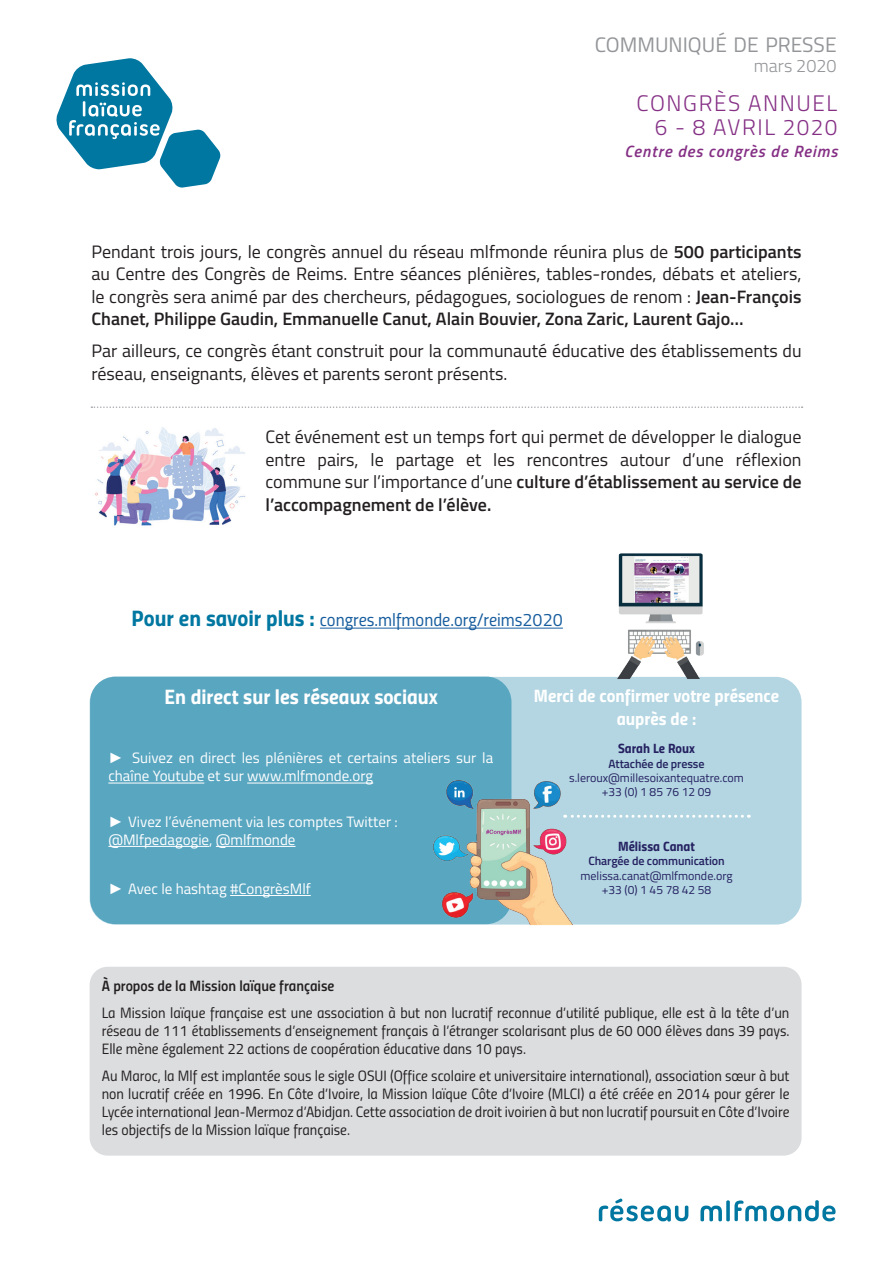
<style>
.page{position:relative;width:893px;height:1263px;background:#fff}
.page>*{position:absolute;margin:0;border:0;box-sizing:border-box;transform-origin:0 0}
.t1{font:300 22.5px/24px "Titillium";letter-spacing:.07em;color:#853085;text-align:right}
.t2{font:21px "Titillium Bold Upright";color:#fff}
.t3{font:21px "Titillium";color:#939598}
.t4{font:18px/22.5px "Titillium";color:#231f20;text-align:justify}
.t5{font:18px "Titillium Regular Upright";color:#175d9e}
.t6{font:18px/22.5px "Titillium Bold Upright";color:#fff;text-align:center}
.t7{font:300 18px "Titillium";color:#939598}
.t8{font:italic 600 16.35px "Titillium";letter-spacing:.06em;color:#853085}
.t9{font:15px/18px "Titillium Regular Upright";color:#231f20;text-align:justify}
.t10{font:15px/18px "Titillium";color:#fff}
.t11{font:15px "Titillium Semibold Upright";color:#231f20}
.t12{font:13.5px "Titillium Bold Upright";color:#252161}
.t13{font:12px/14.4px "Titillium";color:#252161;text-align:center}
.t14{font:600 12px "Titillium";letter-spacing:-.01em;color:#252161}
.t15{font:600 12px "Titillium";letter-spacing:-.01em;color:#252560}
.s1{font-weight:600}
.s2{font-family:"Titillium Bold Upright";font-size:22.5px;color:#0077a1}
.s3{font-family:"Arial";font-weight:900}
</style>
<div class="page">
<div style="left:90px;top:677px;width:711px;height:247px;background:#b3d6e2;border-radius:26px"></div>
<div style="left:90px;top:967px;width:711px;height:188px;background:#dcdddf;border-radius:18px"></div>
<svg style="left:579px;top:815px;width:163px;height:3px"></svg>
<img style="left:617px;top:553px;width:87px;height:126px">
<hr style="left:320px;top:628px;width:243px;height:1px;background:#175d9e">
<svg style="left:91px;top:406px;width:711px;height:2px"></svg>
<img style="left:95px;top:427px;width:151px;height:99px">
<div style="left:90px;top:676px;width:421px;height:248px;background:#59a6c1;border-radius:26px"></div>
<hr style="left:108px;top:783px;width:96px;height:1px;background:#fff">
<hr style="left:247px;top:783px;width:126px;height:1px;background:#fff">
<hr style="left:108px;top:846px;width:101px;height:1px;background:#fff">
<hr style="left:216px;top:846px;width:79px;height:1px;background:#fff">
<hr style="left:230px;top:895px;width:81px;height:1px;background:#fff">
<img style="left:434px;top:781px;width:145px;height:145px">
<svg style="left:599px;top:1198px;width:89px;height:23px"></svg>
<svg style="left:700px;top:1200px;width:136px;height:21px"></svg>
<svg style="left:57px;top:58px;width:163px;height:130px"></svg>
<p class="t3" style="left:595px;top:30px;width:243px">COMMUNIQUÉ DE PRESSE</p>
<p class="t7" style="left:754px;top:53px;width:84px">mars 2020</p>
<p class="t1" style="left:636px;top:90px;width:202px">CONGRÈS ANNUEL<br>6 - 8 AVRIL 2020</p>
<p class="t8" style="left:625px;top:139px;width:215px">Centre des congrès de Reims</p>
<p class="t4" style="left:91px;top:239px;width:712px">Pendant trois jours, le congrès annuel du réseau mlfmonde réunira plus de <span class="s1">500 participants </span>au Centre des Congrès de Reims. Entre séances plénières, tables-rondes, débats et ateliers, le congrès sera animé par des chercheurs, pédagogues, sociologues de renom : <span class="s1">Jean-François Chanet, Philippe Gaudin, Emmanuelle Canut, Alain Bouvier, Zona Zaric, Laurent Gajo…</span></p>
<p class="t4" style="left:91px;top:339px;width:712px">Par ailleurs, ce congrès étant construit pour la communauté éducative des établissements du réseau, enseignants, élèves et parents seront présents.</p>
<p class="t4" style="left:265px;top:425px;width:538px">Cet événement est un temps fort qui permet de développer le dialogue entre pairs, le partage et les rencontres autour d’une réflexion commune sur l’importance d’une <span class="s1">culture d’établissement au service de l’accompagnement de l’élève.</span></p>
<p class="t5" style="left:132px;top:607px;width:433px"><span class="s2">Pour en savoir plus :</span> congres.mlfmonde.org/reims2020</p>
<p class="t2" style="left:165px;top:681px;width:275px">En direct sur les réseaux sociaux</p>
<p class="t10" style="left:108px;top:748px;width:386px"><span class="s3">►</span> Suivez en direct les plénières et certains ateliers sur la chaîne Youtube et sur www.mlfmonde.org</p>
<p class="t10" style="left:108px;top:812px;width:291px"><span class="s3">►</span> Vivez l’événement via les comptes Twitter : @Mlfpedagogie, @mlfmonde</p>
<p class="t10" style="left:108px;top:879px;width:204px"><span class="s3">►</span> Avec le hashtag #CongrèsMlf</p>
<p class="t6" style="left:534px;top:683px;width:247px">Merci de confirmer votre présence auprès de :</p>
<p class="t12" style="left:618px;top:738px;width:78px">Sarah Le Roux</p>
<p class="t15" style="left:609px;top:754px;width:97px">Attachée de presse</p>
<p class="t13" style="left:569px;top:770px;width:176px">s.leroux@millesoixantequatre.com +33 (0) 1 85 76 12 09</p>
<p class="t12" style="left:618px;top:836px;width:78px">Mélissa Canat</p>
<p class="t14" style="left:588px;top:852px;width:138px">Chargée de communication</p>
<p class="t13" style="left:580px;top:868px;width:154px">melissa.canat@mlfmonde.org +33 (0) 1 45 78 42 58</p>
<p class="t11" style="left:102px;top:974px;width:234px">À propos de la Mission laïque française</p>
<p class="t9" style="left:102px;top:1003px;width:689px">La Mission laïque française est une association à but non lucratif reconnue d’utilité publique, elle est à la tête d’un réseau de 111 établissements d’enseignement français à l’étranger scolarisant plus de 60 000 élèves dans 39 pays.<br>Elle mène également 22 actions de coopération éducative dans 10 pays.</p>
<p class="t9" style="left:102px;top:1066px;width:689px">Au Maroc, la Mlf est implantée sous le sigle OSUI (Office scolaire et universitaire international), association sœur à but non lucratif créée en 1996. En Côte d’Ivoire, la Mission laïque Côte d’Ivoire (MLCI) a été créée en 2014 pour gérer le Lycée international Jean-Mermoz d’Abidjan. Cette association de droit ivoirien à but non lucratif poursuit en Côte d’Ivoire les objectifs de la Mission laïque française.</p>
</div>
